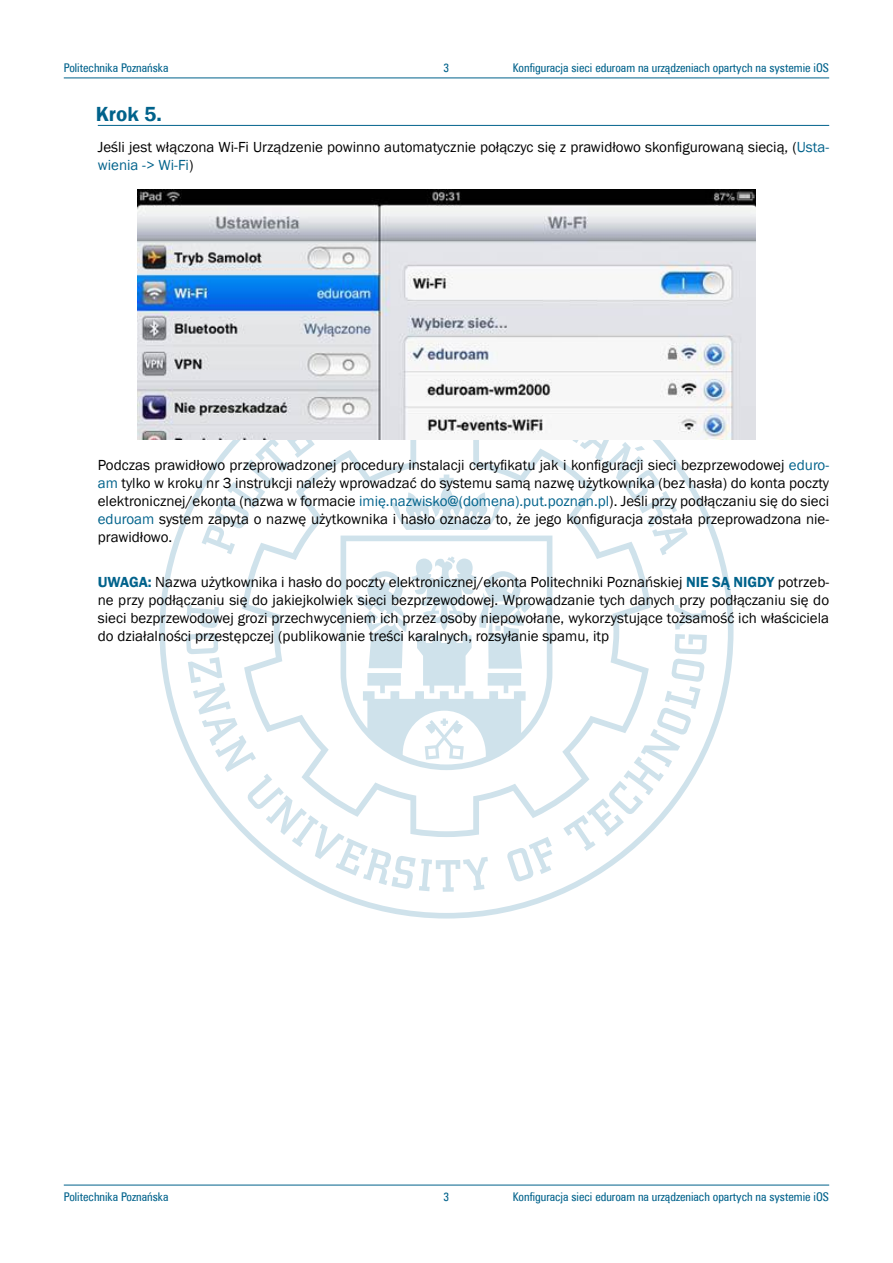
<style>
.page{position:relative;width:893px;height:1263px;background:#fff}
.page>*{position:absolute;margin:0;border:0;box-sizing:border-box;transform-origin:0 0}
.t1{font:600 21px "Franklin Gothic";color:#00628b}
.t2{font:15px/18px "Franklin Gothic";color:#000;text-align:justify}
.t3{font:12px "Zurich Cn EU";color:#00628b}
.s1{color:#00628b}
.s2{font-weight:600;color:#00628b}
</style>
<div class="page">
<hr style="left:64px;top:78px;width:765px;height:1px;background:#00628b">
<hr style="left:64px;top:1185px;width:765px;height:1px;background:#00628b">
<svg style="left:159px;top:439px;width:574px;height:479px"></svg>
<hr style="left:98px;top:125px;width:731px;height:1px;background:#00628b">
<img style="left:138px;top:190px;width:617px;height:249px">
<p class="t3" style="left:64px;top:61px;width:106px">Politechnika Poznańska</p>
<p class="t3" style="left:444px;top:61px;width:7px">3</p>
<p class="t3" style="left:513px;top:61px;width:318px">Konfiguracja sieci eduroam na urządzeniach opartych na systemie iOS</p>
<h1 class="t1" style="left:96px;top:101px;width:68px">Krok 5.</h1>
<p class="t2" style="left:98px;top:138px;width:733px">Jeśli jest włączona Wi-Fi Urządzenie powinno automatycznie połączyc się z prawidłowo skonfigurowaną siecią, (<span class="s1">Usta&shy;wienia -&gt; Wi-Fi</span>)</p>
<p class="t2" style="left:98px;top:456px;width:733px">Podczas prawidłowo przeprowadzonej procedury instalacji certyfikatu jak i konfiguracji sieci bezprzewodowej <span class="s1">eduro&shy;am</span> tylko w kroku nr 3 instrukcji należy wprowadzać do systemu samą nazwę użytkownika (bez hasła) do konta poczty elektronicznej/ekonta (nazwa w formacie <span class="s1">imię.nazwisko@(domena).put.poznan.pl</span>). Jeśli przy podłączaniu się do sieci <span class="s1">eduroam</span> system zapyta o nazwę użytkownika i hasło oznacza to, że jego konfiguracja została przeprowadzona nie&shy;prawidłowo.</p>
<p class="t2" style="left:98px;top:573px;width:733px"><span class="s2">UWAGA:</span> Nazwa użytkownika i hasło do poczty elektronicznej/ekonta Politechniki Poznańskiej <span class="s2">NIE SĄ NIGDY</span> potrzeb&shy;ne przy podłączaniu się do jakiejkolwiek sieci bezprzewodowej. Wprowadzanie tych danych przy podłączaniu się do sieci bezprzewodowej grozi przechwyceniem ich przez osoby niepowołane, wykorzystujące tożsamość ich właściciela do działalności przestępczej (publikowanie treści karalnych, rozsyłanie spamu, itp</p>
<p class="t3" style="left:64px;top:1189px;width:106px">Politechnika Poznańska</p>
<p class="t3" style="left:444px;top:1189px;width:7px">3</p>
<p class="t3" style="left:513px;top:1189px;width:318px">Konfiguracja sieci eduroam na urządzeniach opartych na systemie iOS</p>
</div>
